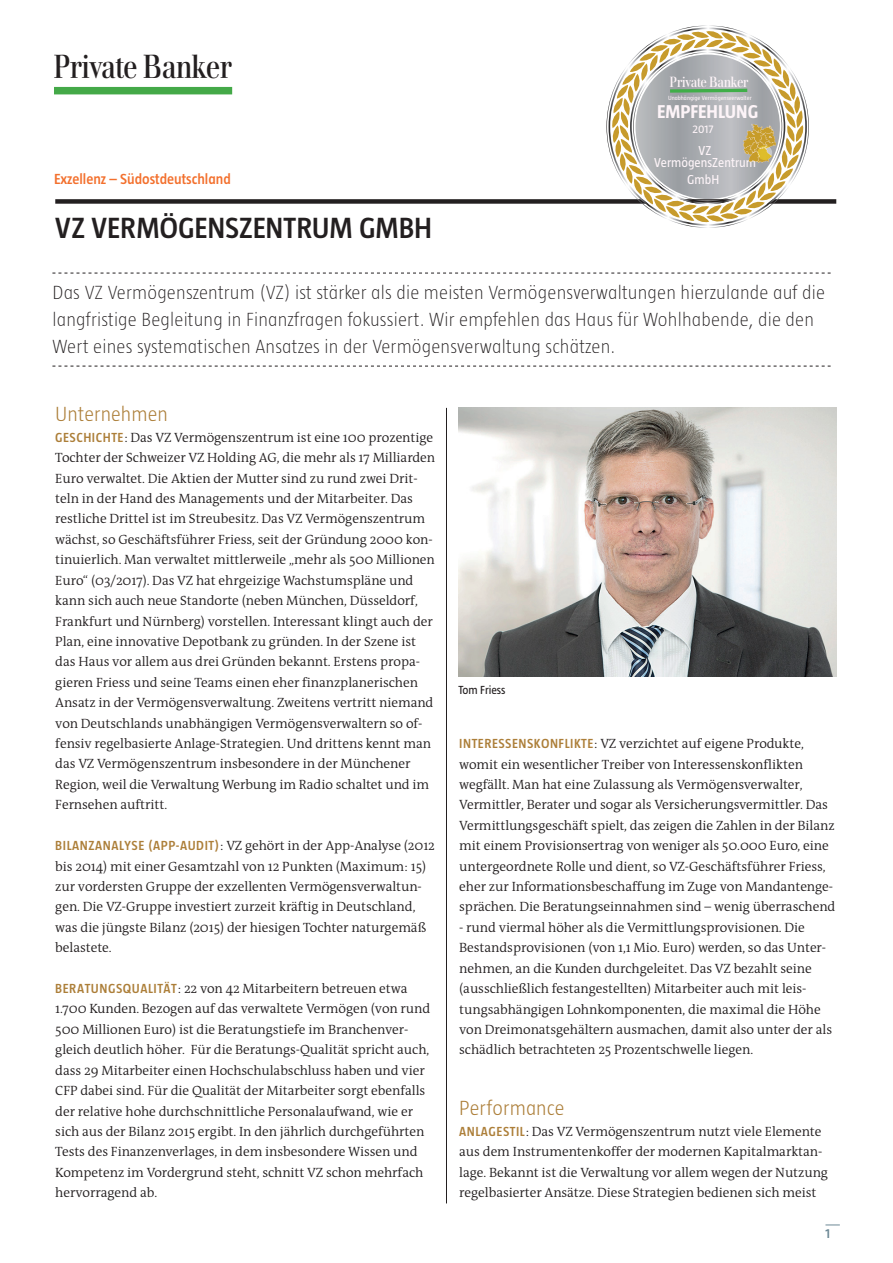
<style>
.page{position:relative;width:893px;height:1263px;background:#fff}
.page>*{position:absolute;margin:0;border:0;box-sizing:border-box;transform-origin:0 0}
.t1{font:33px "Walbaum News Fine";color:#231f20}
.t2{font:600 30px "Taz";letter-spacing:-.005em;color:#231f20}
.t3{font:300 21px "Taz";letter-spacing:.005em;color:#ac7e38}
.t4{font:200 19.5px/27px "Taz";letter-spacing:.01em;color:#231f20}
.t5{font:700 19.05px "Taz";color:#fdf4f8}
.t6{font:600 15px "Taz";color:#f3702d}
.t7{font:14.55px "Walbaum News Fine";color:#fdf4f8}
.t8{font:300 13.5px/20.4px "The Antiqua B4";letter-spacing:-.005em;color:#231f20}
.t9{font:600 13.5px "Taz";color:#6c8895}
.t10{font:13.35px/12.5px "Taz";color:#fdf4f8;text-align:center}
.t11{font:12px "Taz";letter-spacing:-.005em;color:#231f20}
.t12{font:11.4px "Taz";color:#fdf4f8}
.t13{font:6.15px "Taz";color:#fdf4f8}
.s1{font-family:"Taz";font-weight:600;color:#ac7e38}
</style>
<div class="page">
<div style="left:54px;top:87px;width:178px;height:7px;background:#44a948"></div>
<svg style="left:825px;top:1225px;width:15px;height:1px"></svg>
<div style="left:55px;top:199px;width:781px;height:5px;background:#231f20"></div>
<img style="left:459px;top:408px;width:377px;height:268px">
<img style="left:606px;top:25px;width:203px;height:203px">
<img style="left:609px;top:28px;width:198px;height:198px">
<svg style="left:610px;top:29px;width:195px;height:195px"></svg>
<img style="left:757px;top:145px;width:15px;height:15px;border-radius:7px">
<svg style="left:52px;top:273px;width:779px;height:1px"></svg>
<svg style="left:52px;top:366px;width:779px;height:1px"></svg>
<hr style="left:446px;top:408px;width:1px;height:795px;background:#231f20">
<h1 class="t1" style="left:54px;top:50px;width:179px">Private Banker</h1>
<p class="t6" style="left:54px;top:171px;width:178px">Exzellenz – Südostdeutschland</p>
<h2 class="t2" style="left:55px;top:212px;width:379px">VZ VERMÖGENSZENTRUM GMBH</h2>
<p class="t7" style="left:670px;top:74px;width:80px">Private Banker</p>
<h3 class="t5" style="left:657px;top:102px;width:103px">EMPFEHLUNG</h3>
<p class="t12" style="left:692px;top:123px;width:22px">2017</p>
<p class="t10" style="left:654px;top:144px;width:104px">VZ<br>VermögensZentrum</p>
<p class="t10" style="left:687px;top:173px;width:33px">GmbH</p>
<p class="t13" style="left:668px;top:94px;width:85px">Unabhängige Vermögensverwalter</p>
<p class="t4" style="left:52px;top:279px;width:774px">Das VZ Vermögenszentrum (VZ) ist stärker als die meisten Vermögensverwaltungen hierzulande auf die langfristige Begleitung in Finanzfragen fokussiert. Wir empfehlen das Haus für Wohlhabende, die den<br>Wert eines systematischen Ansatzes in der Vermögensverwaltung schätzen.</p>
<h3 class="t3" style="left:55px;top:403px;width:114px">Unternehmen</h3>
<p class="t8" style="left:55px;top:428px;width:381px"><span class="s1">GESCHICHTE</span>: Das VZ Vermögenszentrum ist eine 100 prozentige Tochter der Schweizer VZ Holding AG, die mehr als 17 Milliarden Euro verwaltet. Die Aktien der Mutter sind zu rund zwei Drit&shy;teln in der Hand des Managements und der Mitarbeiter. Das restliche Drittel ist im Streubesitz. Das VZ Vermögenszentrum wächst, so Geschäftsführer Friess, seit der Gründung 2000 kon&shy;tinuierlich. Man verwaltet mittlerweile „mehr als 500 Millionen Euro“ (03/2017). Das VZ hat ehrgeizige Wachstumspläne und kann sich auch neue Standorte (neben München, Düsseldorf, Frankfurt und Nürnberg) vorstellen. Interessant klingt auch der Plan, eine innovative Depotbank zu gründen. In der Szene ist das Haus vor allem aus drei Gründen bekannt. Erstens propa&shy;gieren Friess und seine Teams einen eher finanzplanerischen Ansatz in der Vermögensverwaltung. Zweitens vertritt niemand von Deutschlands unabhängigen Vermögensverwaltern so of&shy;fensiv regelbasierte Anlage-Strategien. Und drittens kennt man das VZ Vermögenszentrum insbesondere in der Münchener Region, weil die Verwaltung Werbung im Radio schaltet und im Fernsehen auftritt.</p>
<p class="t8" style="left:55px;top:836px;width:381px"><span class="s1">BILANZANALYSE (APP-AUDIT)</span>: VZ gehört in der App-Analyse (2012 bis 2014) mit einer Gesamtzahl von 12 Punkten (Maximum: 15) zur vordersten Gruppe der exzellenten Vermögensverwaltun&shy;gen. Die VZ-Gruppe investiert zurzeit kräftig in Deutschland, was die jüngste Bilanz (2015) der hiesigen Tochter naturgemäß belastete.</p>
<p class="t8" style="left:55px;top:979px;width:377px"><span class="s1">BERATUNGSQUALITÄT</span>: 22 von 42 Mitarbeitern betreuen etwa 1.700 Kunden. Bezogen auf das verwaltete Vermögen (von rund 500 Millionen Euro) ist die Beratungstiefe im Branchenver&shy;gleich deutlich höher. Für die Beratungs-Qualität spricht auch, dass 29 Mitarbeiter einen Hochschulabschluss haben und vier CFP dabei sind. Für die Qualität der Mitarbeiter sorgt ebenfalls der relative hohe durchschnittliche Personalaufwand, wie er sich aus der Bilanz 2015 ergibt. In den jährlich durchgeführten Tests des Finanzenverlages, in dem insbesondere Wissen und Kompetenz im Vordergrund steht, schnitt VZ schon mehrfach hervorragend ab.</p>
<p class="t11" style="left:459px;top:684px;width:48px">Tom Friess</p>
<p class="t8" style="left:459px;top:734px;width:378px"><span class="s1">INTERESSENSKONFLIKTE</span>: VZ verzichtet auf eigene Produkte, womit ein wesentlicher Treiber von Interessenskonflikten wegfällt. Man hat eine Zulassung als Vermögensverwalter, Vermittler, Berater und sogar als Versicherungsvermittler. Das Vermittlungsgeschäft spielt, das zeigen die Zahlen in der Bilanz mit einem Provisionsertrag von weniger als 50.000 Euro, eine untergeordnete Rolle und dient, so VZ-Geschäftsführer Friess, eher zur Informationsbeschaffung im Zuge von Mandantenge&shy;sprächen. Die Beratungseinnahmen sind – wenig überraschend</p>
<p class="t8" style="left:459px;top:918px;width:374px">- rund viermal höher als die Vermittlungsprovisionen. Die Bestandsprovisionen (von 1,1 Mio. Euro) werden, so das Unter&shy;nehmen, an die Kunden durchgeleitet. Das VZ bezahlt seine (ausschließlich festangestellten) Mitarbeiter auch mit leis&shy;tungsabhängigen Lohnkomponenten, die maximal die Höhe von Dreimonatsgehältern ausmachen, damit also unter der als schädlich betrachteten 25 Prozentschwelle liegen.</p>
<h3 class="t3" style="left:459px;top:1097px;width:107px">Performance</h3>
<p class="t8" style="left:459px;top:1122px;width:370px"><span class="s1">ANLAGESTIL</span>: Das VZ Vermögenszentrum nutzt viele Elemente aus dem Instrumentenkoffer der modernen Kapitalmarktan&shy;lage. Bekannt ist die Verwaltung vor allem wegen der Nutzung regelbasierter Ansätze. Diese Strategien bedienen sich meist</p>
<p class="t9" style="left:825px;top:1226px;width:6px">1</p>
</div>
